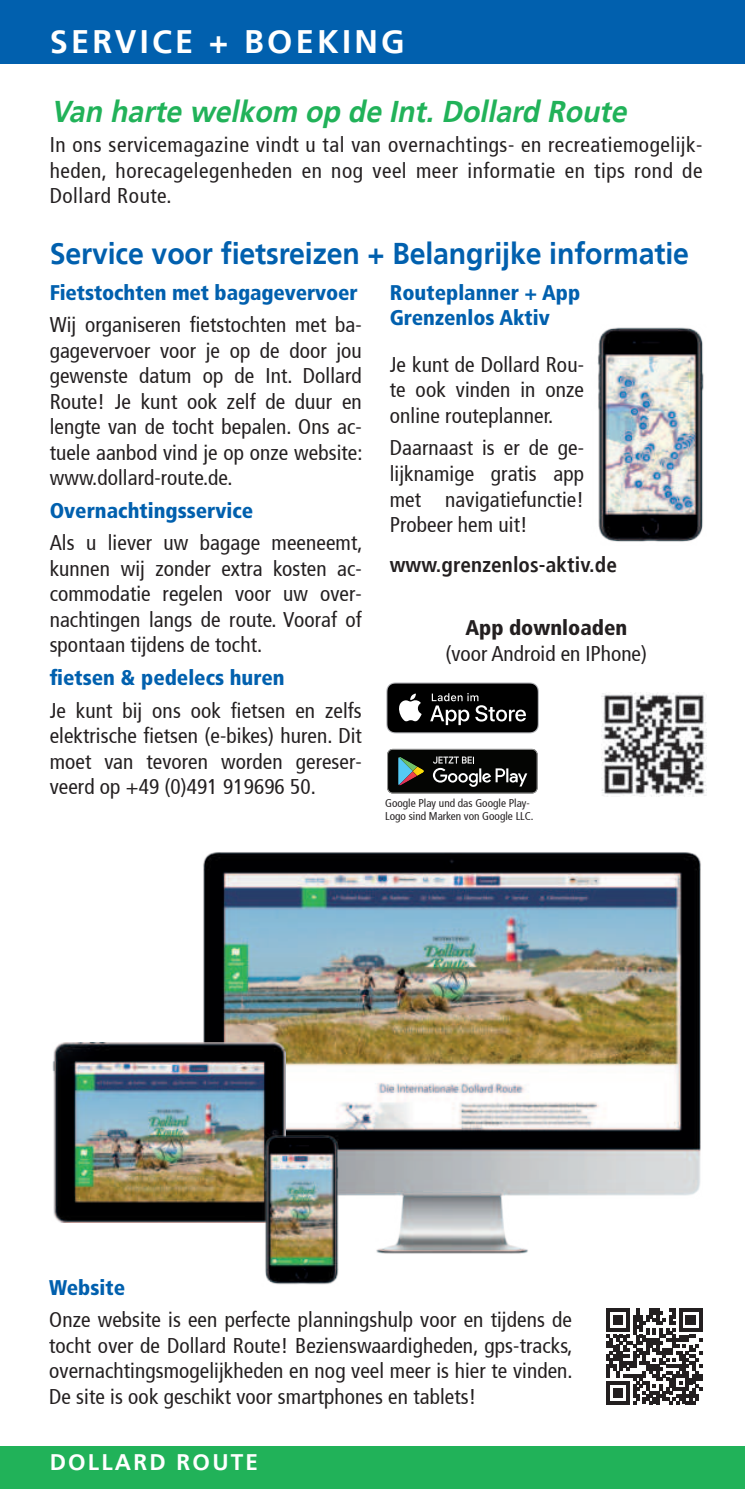
<style>
.page{position:relative;width:745px;height:1489px;background:#fff}
.page>*{position:absolute;margin:0;border:0;box-sizing:border-box;transform-origin:0 0}
.t1{font:700 32.5px "Frutiger";letter-spacing:.1em;color:#fff}
.t2{font:700 30px "Frutiger";letter-spacing:-.005em;color:#0160ae;scale:.95 1}
.t3{font:italic 700 30px "Frutiger";color:#21b259;scale:.95 1}
.t4{font:700 22.5px "Frutiger";letter-spacing:.1em;color:#fff}
.t5{font:condensed 21.25px/25.5px "Frutiger";letter-spacing:.005em;color:#231f20;text-align:justify}
.t6{font:900 condensed 21.25px/25.5px "Frutiger LT Pro";color:#0160ae}
.t7{font:700 condensed 21.25px "Frutiger";letter-spacing:.005em;color:#231f20}
.t8{font:900 condensed 21.25px "Frutiger LT Pro";color:#231f20}
.t9{font:condensed 11.25px/12.5px "Frutiger";color:#231f20}
</style>
<div class="page">
<div style="left:0;top:1446px;width:744px;height:42px;background:#21b259"></div>
<div style="left:0;top:0;width:744px;height:64px;background:#0160ae"></div>
<svg style="left:606px;top:1308px;width:95px;height:95px"></svg>
<img style="left:201px;top:852px;width:500px;height:402px">
<img style="left:52px;top:1042px;width:233px;height:180px">
<svg style="left:386px;top:682px;width:152px;height:51px"></svg>
<svg style="left:387px;top:749px;width:150px;height:44px"></svg>
<img style="left:597px;top:327px;width:107px;height:215px">
<img style="left:260px;top:1133px;width:80px;height:152px">
<img style="left:601px;top:692px;width:105px;height:104px">
<h1 class="t1" style="left:50px;top:28px;width:356px">SERVICE + BOEKING</h1>
<h2 class="t3" style="left:51px;top:99px;width:612px">Van harte welkom op de Int. Dollard Route</h2>
<p class="t5" style="left:50px;top:134px;width:654px">In ons servicemagazine vindt u tal van overnachtings- en recreatiemogelijk&shy;heden, horecagelegenheden en nog veel meer informatie en tips rond de Dollard Route.</p>
<h2 class="t2" style="left:50px;top:240px;width:674px">Service voor 昀椀etsreizen + Belangrijke informatie</h2>
<p class="t6" style="left:50px;top:281px;width:309px">Fietstochten met bagagevervoer</p>
<p class="t5" style="left:50px;top:314px;width:314px">Wij organiseren 昀椀etstochten met ba&shy;gagevervoer voor je op de door jou gewenste datum op de Int. Dollard Route! Je kunt ook zelf de duur en lengte van de tocht bepalen. Ons ac&shy;tuele aanbod vind je op onze website: www.dollard-route.de.</p>
<p class="t6" style="left:50px;top:499px;width:205px">Overnachtingsservice</p>
<p class="t5" style="left:50px;top:532px;width:314px">Als u liever uw bagage meeneemt, kunnen wij zonder extra kosten ac&shy;commodatie regelen voor uw over&shy;nachtingen langs de route. Vooraf of spontaan tijdens de tocht.</p>
<p class="t6" style="left:50px;top:666px;width:236px">fietsen &amp; pedelecs huren</p>
<p class="t5" style="left:50px;top:699px;width:313px">Je kunt bij ons ook 昀椀etsen en zelfs elektrische 昀椀etsen (e-bikes) huren. Dit moet van tevoren worden gereser&shy;veerd op +49 (0)491 919696 50.</p>
<p class="t6" style="left:389px;top:281px;width:192px">Routeplanner + App<br>Grenzenlos Aktiv</p>
<p class="t5" style="left:389px;top:353px;width:196px">Je kunt de Dollard Rou&shy;te ook vinden in onze online routeplanner.</p>
<p class="t5" style="left:389px;top:437px;width:195px">Daarnaast is er de ge&shy;lijknamige gratis app met navigatiefunctie!<br>Probeer hem uit!</p>
<p class="t7" style="left:389px;top:555px;width:228px">www.grenzenlos-aktiv.de</p>
<p class="t8" style="left:465px;top:619px;width:163px">App downloaden</p>
<p class="t5" style="left:445px;top:642px;width:203px">(voor Android en IPhone)</p>
<p class="t9" style="left:385px;top:798px;width:150px">Google Play und das Google Play-<br>Logo sind Marken von Google LLC.</p>
<p class="t6" style="left:49px;top:1276px;width:77px">Website</p>
<p class="t5" style="left:49px;top:1308px;width:524px">Onze website is een perfecte planningshulp voor en tijdens de tocht over de Dollard Route! Bezienswaardigheden, gps-tracks, overnachtingsmogelijkheden en nog veel meer is hier te vinden.<br>De site is ook geschikt voor smartphones en tablets!</p>
<p class="t4" style="left:50px;top:1449px;width:210px">DOLLARD ROUTE</p>
</div>
